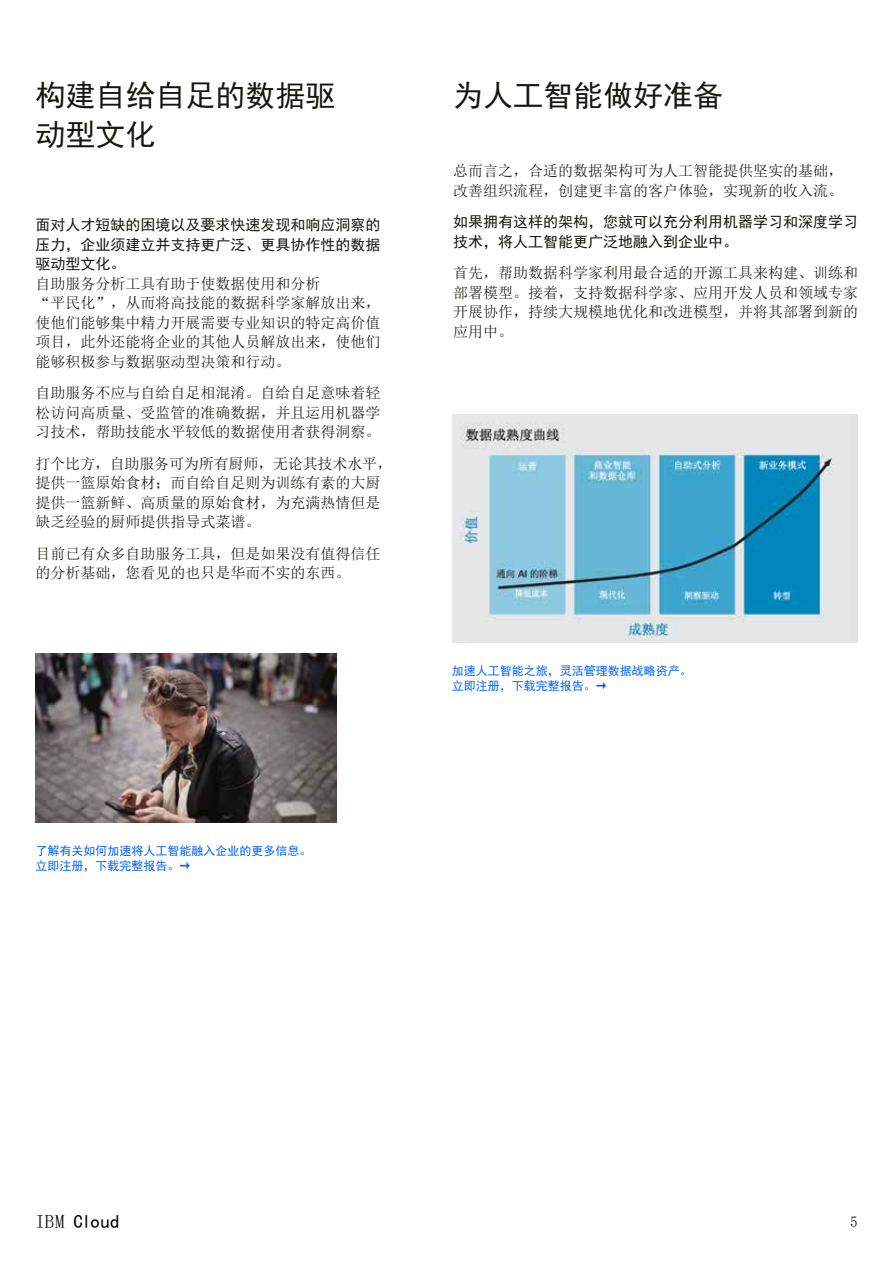
<style>
.page{position:relative;width:893px;height:1263px;background:#fff}
.page>*{position:absolute;margin:0;border:0;box-sizing:border-box;transform-origin:0 0}
.t1{font:30px/39px "Sim Hei";color:#171711}
.t2{font:18.75px "Sim Hei";letter-spacing:-.01em;color:#000}
.t3{font:15px/19.5px "Sim Sun";color:#171711}
.t4{font:15px/19.5px "Sim Hei";color:#171711;text-align:justify}
.t5{font:15px "Sim Sun";color:#000}
.t6{font:12px/15px "Sim Hei";color:#0062ff}
.s1{font-family:"Sim Sun"}
</style>
<div class="page">
<img style="left:35px;top:653px;width:301px;height:169px">
<img style="left:452px;top:415px;width:405px;height:228px">
<h1 class="t1" style="left:35px;top:76px;width:302px">构建自给自足的数据驱动型文化</h1>
<p class="t4" style="left:35px;top:215px;width:347px">面对人才短缺的困境以及要求快速发现和响应洞察的压力，企业须建立并支持更广泛、更具协作性的数据驱动型文化。</p>
<p class="t3" style="left:35px;top:274px;width:347px">自助服务分析工具有助于使数据使用和分析<br>“平民化”，从而将高技能的数据科学家解放出来，使他们能够集中精力开展需要专业知识的特定高价值项目，此外还能将企业的其他人员解放出来，使他们能够积极参与数据驱动型决策和行动。</p>
<p class="t3" style="left:35px;top:383px;width:347px;text-align:justify">自助服务不应与自给自足相混淆。自给自足意味着轻松访问高质量、受监管的准确数据，并且运用机器学习技术，帮助技能水平较低的数据使用者获得洞察。</p>
<p class="t3" style="left:35px;top:454px;width:358px">打个比方，自助服务可为所有厨师，无论其技术水平，提供一篮原始食材；而自给自足则为训练有素的大厨提供一篮新鲜、高质量的原始食材，为充满热情但是缺乏经验的厨师提供指导式菜谱。</p>
<p class="t3" style="left:35px;top:544px;width:347px">目前已有众多自助服务工具，但是如果没有值得信任的分析基础，您看见的也只是华而不实的东西。</p>
<p class="t6" style="left:35px;top:843px;width:278px">了解有关如何加速将人工智能融入企业的更多信息。立即注册，下载完整报告。→</p>
<h1 class="t1" style="left:453px;top:76px;width:271px">为人工智能做好准备</h1>
<p class="t3" style="left:453px;top:161px;width:392px">总而言之，合适的数据架构可为人工智能提供坚实的基础，改善组织流程，创建更丰富的客户体验，实现新的收入流。</p>
<p class="t4" style="left:453px;top:212px;width:407px">如果拥有这样的架构，您就可以充分利用机器学习和深度学习技术，将人工智能更广泛地融入到企业中。</p>
<p class="t3" style="left:453px;top:263px;width:407px;text-align:justify">首先，帮助数据科学家利用最合适的开源工具来构建、训练和部署模型。接着，支持数据科学家、应用开发人员和领域专家开展协作，持续大规模地优化和改进模型，并将其部署到新的应用中。</p>
<p class="t6" style="left:452px;top:663px;width:241px">加速人工智能之旅，灵活管理数据战略资产。立即注册，下载完整报告。→</p>
<p class="t2" style="left:35px;top:1212px;width:86px"><span class="s1">IBM</span> Cloud</p>
<p class="t5" style="left:850px;top:1214px;width:9px">5</p>
</div>
